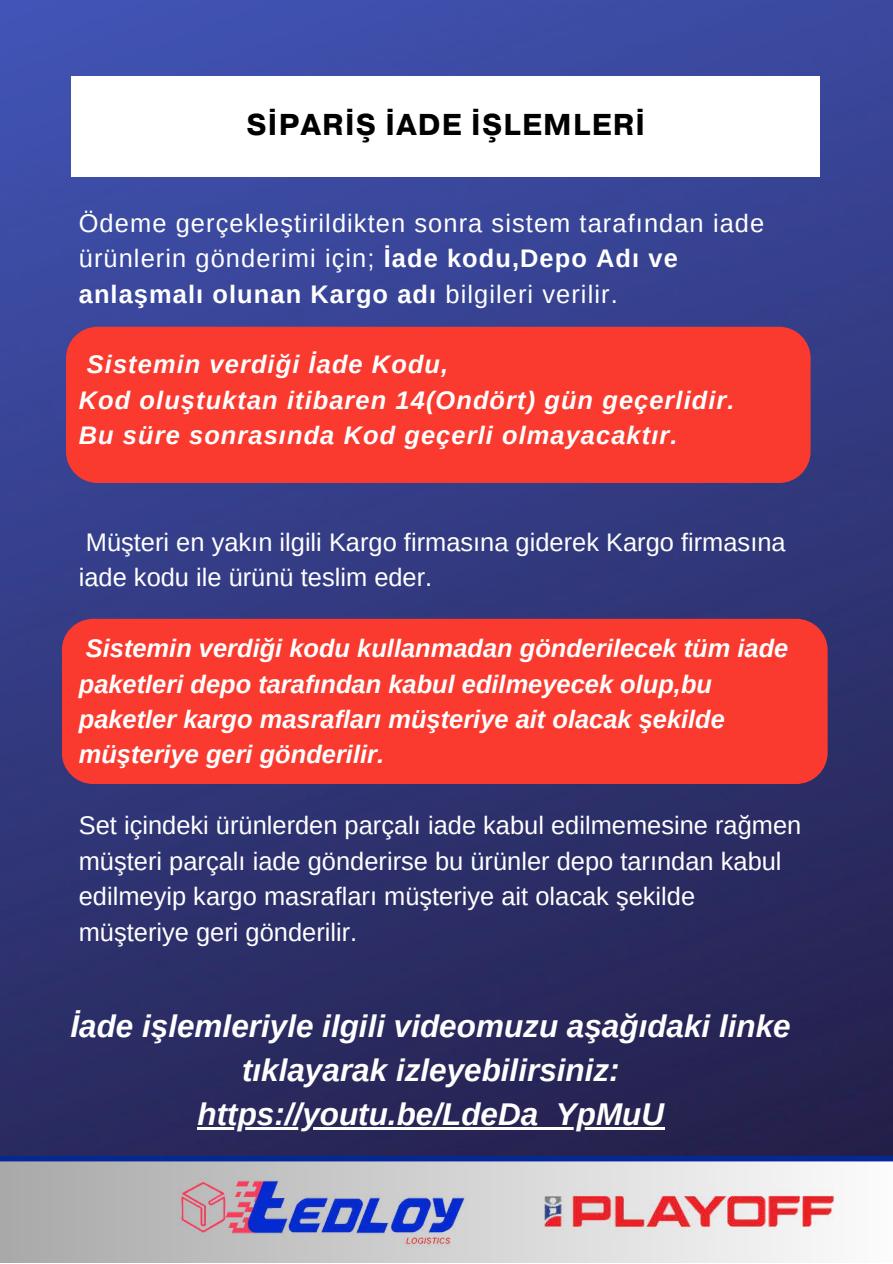
<style>
.page{position:relative;width:893px;height:1264px;background:#fff}
.page>*{position:absolute;margin:0;border:0;box-sizing:border-box;transform-origin:0 0}
.t1{font:italic 700 31.5px/43.8px "Arimo";color:#fff;text-align:center}
.t2{font:700 30px "Pragmatica";letter-spacing:.04em;color:#000}
.t3{font:25.35px/35.4px "Arimo";color:#fff}
.t4{font:italic 700 25.35px/35.4px "Arimo";color:#fff}
.t5{font:25.35px/35.4px "Arimo";letter-spacing:.04em;color:#fff}
.t6{font:italic 700 25.35px/35.4px "Arimo";letter-spacing:.04em;color:#fff}
.s1{font-weight:700}
</style>
<div class="page">
<img style="left:0;top:0;width:892px;height:1156px">
<div style="left:72px;top:77px;width:747px;height:100px;background:#fff"></div>
<div style="left:66px;top:327px;width:744px;height:156px;background:#fa3a2f;border-radius:31px"></div>
<div style="left:62px;top:619px;width:765px;height:165px;background:#fa3a2f;border-radius:31px"></div>
<svg style="left:0;top:1156px;width:892px;height:106px"></svg>
<img style="left:162px;top:1156px;width:341px;height:106px">
<img style="left:503px;top:1165px;width:351px;height:89px">
<hr style="left:197px;top:1127px;width:467px;height:2px;background:#fff">
<p class="t2" style="left:246px;top:105px;width:400px">SİPARİŞ İADE İŞLEMLERİ</p>
<p class="t5" style="left:79px;top:205px;width:687px">Ödeme gerçekleştirildikten sonra sistem tarafından iade ürünlerin gönderimi için; <span class="s1">İade kodu,Depo Adı ve anlaşmalı olunan Kargo adı</span> bilgileri verilir.</p>
<p class="t6" style="left:79px;top:347px;width:657px;text-indent:8px">Sistemin verdiği İade Kodu,<br>Kod oluştuktan itibaren 14(Ondört) gün geçerlidir.<br>Bu süre sonrasında Kod geçerli olmayacaktır.</p>
<p class="t3" style="left:79px;top:524px;width:708px">Müşteri en yakın ilgili Kargo firmasına giderek Kargo firmasına iade kodu ile ürünü teslim eder.</p>
<p class="t4" style="left:79px;top:630px;width:711px">Sistemin verdiği kodu kullanmadan gönderilecek tüm iade paketleri depo tarafından kabul edilmeyecek olup,bu paketler kargo masrafları müşteriye ait olacak şekilde müşteriye geri gönderilir.</p>
<p class="t3" style="left:79px;top:807px;width:724px">Set içindeki ürünlerden parçalı iade kabul edilmemesine rağmen müşteri parçalı iade gönderirse bu ürünler depo tarından kabul edilmeyip kargo masrafları müşteriye ait olacak şekilde müşteriye geri gönderilir.</p>
<p class="t1" style="left:70px;top:1004px;width:721px">İade işlemleriyle ilgili videomuzu aşağıdaki linke tıklayarak izleyebilirsiniz: https://youtu.be/LdeDa_YpMuU</p>
</div>
